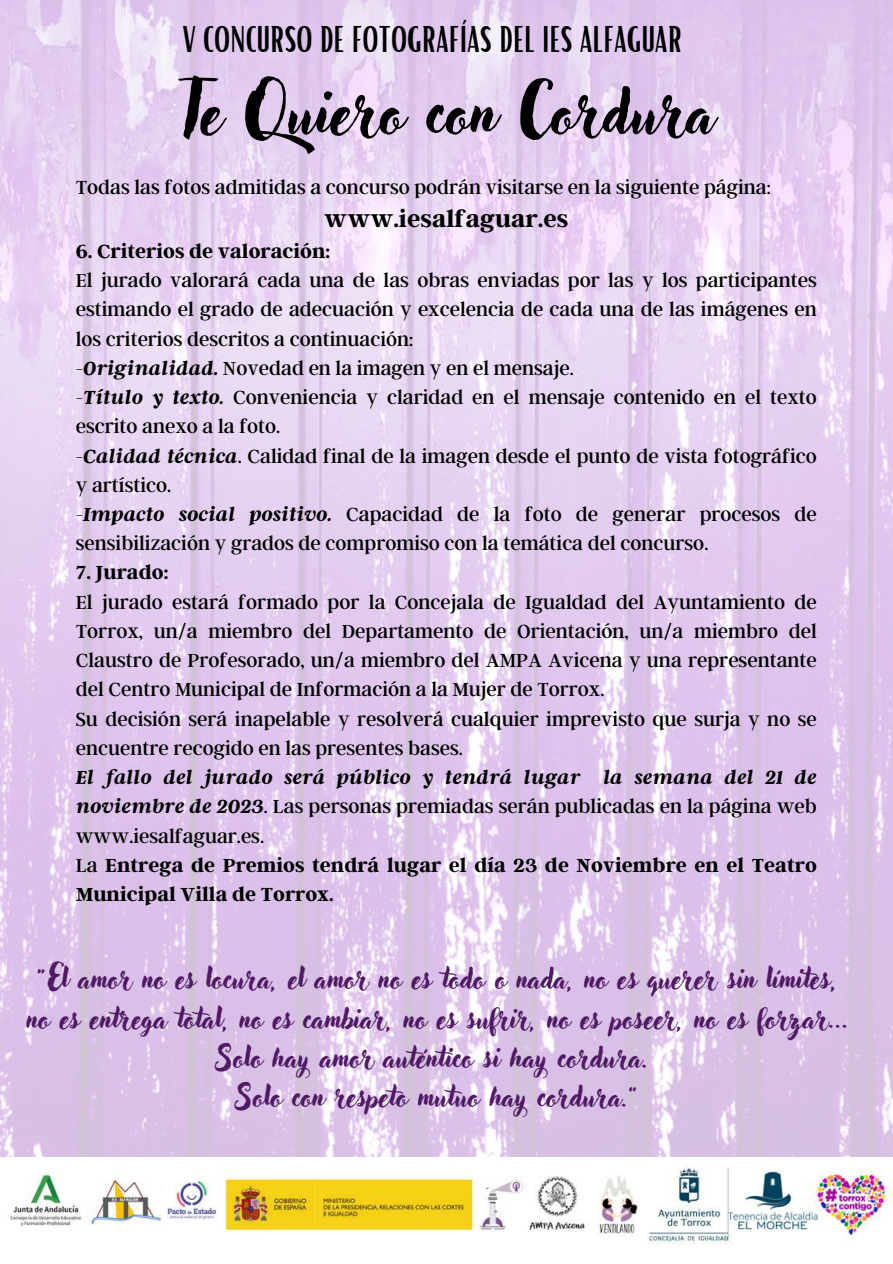
<style>
.page{position:relative;width:893px;height:1264px;background:#fff}
.page>*{position:absolute;margin:0;border:0;box-sizing:border-box;transform-origin:0 0}
.t1{font:61.8px "Adlery Pro";color:#000}
.t2{font:36px "Bright";color:#000}
.t3{font:28.5px/39.3px "Adlery Pro";color:#4f1964;text-align:center}
.t4{font:700 25.5px "Argent CF";color:#000}
.t5{font:21px/29.2px "Argent CF";color:#000}
.t6{font:700 21px/29.2px "Argent CF";color:#000}
.s1{font-weight:700;font-style:italic}
.s2{font-style:italic}
.s3{font-weight:400}
</style>
<div class="page">
<img style="left:0;top:0;width:892px;height:1157px">
<img style="left:10px;top:1166px;width:880px;height:79px">
<h2 class="t2" style="left:182px;top:16px;width:501px">V CONCURSO DE FOTOGRAFÍAS DEL IES ALFAGUAR</h2>
<h1 class="t1" style="left:178px;top:83px;width:537px">Te Quiero con Cordura</h1>
<p class="t5" style="left:76px;top:171px;width:697px">Todas las fotos admitidas a concurso podrán visitarse en la siguiente página:</p>
<p class="t4" style="left:324px;top:203px;width:245px">www.iesalfaguar.es</p>
<p class="t6" style="left:76px;top:235px;width:256px">6. Criterios de valoración:</p>
<p class="t5" style="left:76px;top:265px;width:742px">El jurado valorará cada una de las obras enviadas por las y los participantes estimando el grado de adecuación y excelencia de cada una de las imágenes en los criterios descritos a continuación:<br>-<span class="s1">Originalidad.</span> Novedad en la imagen y en el mensaje.<br>-<span class="s1">Título y texto.</span> Conveniencia y claridad en el mensaje contenido en el texto escrito anexo a la foto.<br>-<span class="s1">Calidad técnica</span>. Calidad final de la imagen desde el punto de vista fotográfico y artístico.<br>-<span class="s1">Impacto social positivo.</span> Capacidad de la foto de generar procesos de sensibilización y grados de compromiso con la temática del concurso.</p>
<p class="t6" style="left:76px;top:557px;width:94px">7. Jurado:</p>
<p class="t5" style="left:76px;top:586px;width:742px">El jurado estará formado por la Concejala de Igualdad del Ayuntamiento de Torrox, un/a miembro del Departamento de Orientación, un/a miembro del Claustro de Profesorado, un/a miembro del AMPA Avicena y una representante del Centro Municipal de Información a la Mujer de Torrox.<br>Su decisión será inapelable y resolverá cualquier imprevisto que surja y no se encuentre recogido en las presentes bases.</p>
<p class="t6" style="left:76px;top:761px;width:742px"><span class="s2">El fallo del jurado será público y tendrá lugar la semana del 21 de noviembre de 2023</span><span class="s3">. Las personas premiadas serán publicadas en la página web www.iesalfaguar.es.<br>La</span> Entrega de Premios tendrá lugar el día 23 de Noviembre en el Teatro Municipal Villa de Torrox.</p>
<h3 class="t3" style="left:26px;top:961px;width:823px">“El amor no es locura, el amor no es todo o nada, no es querer sin límites, no es entrega total, no es cambiar, no es sufrir, no es poseer, no es forzar… Solo hay amor auténtico si hay cordura.<br>Solo con respeto mutuo hay cordura.”</h3>
</div>
